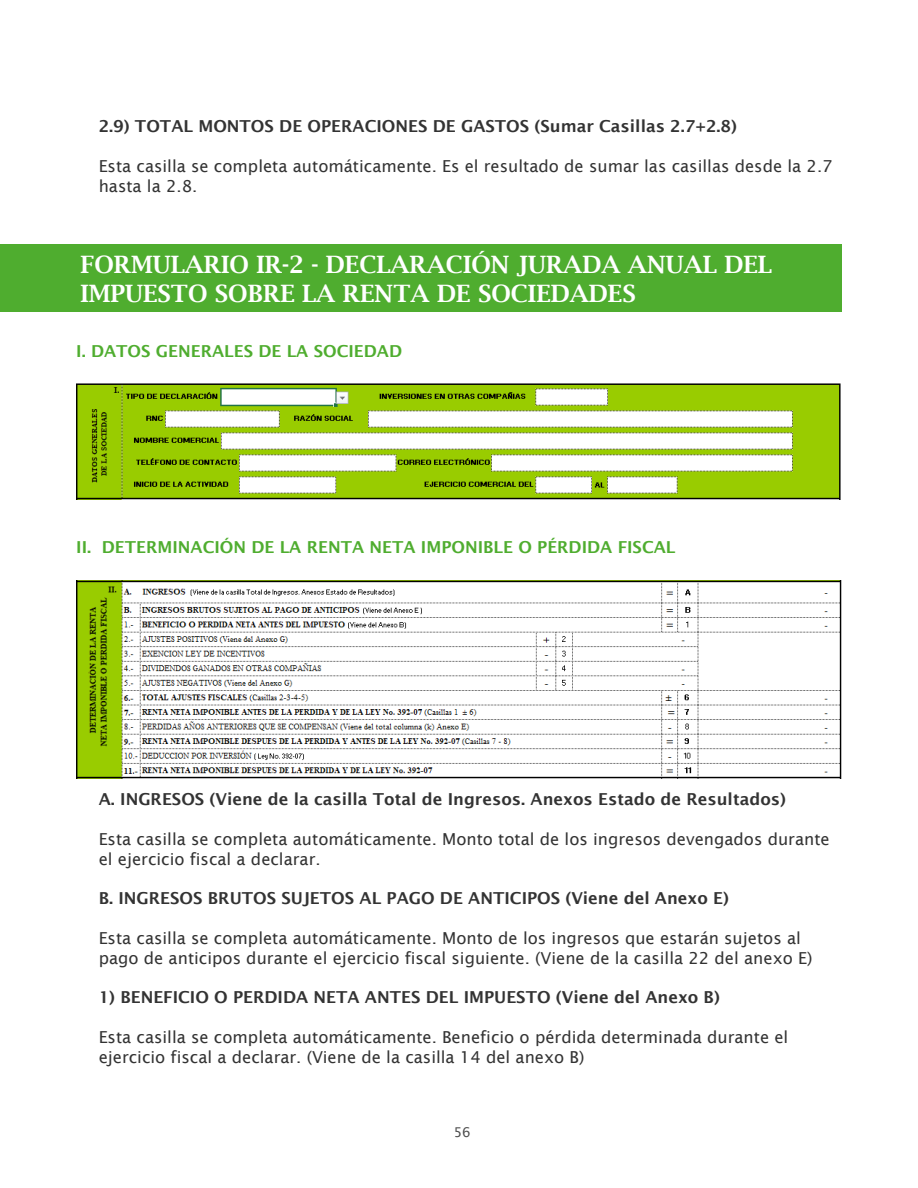
<style>
.page{position:relative;width:918px;height:1188px;background:#fff}
.page>*{position:absolute;margin:0;border:0;box-sizing:border-box;transform-origin:0 0}
.t1{font:600 24px/28.8px "Lucida Bright";color:#fff}
.t2{font:16.5px/19.8px "Lucida Sans";color:#333}
.t3{font:600 16.5px "Lucida Sans";color:#333}
.t4{font:600 16.5px "Lucida Sans";color:#4fad2f}
.t5{font:13.5px "Lucida Sans";color:#4d4d4d}
</style>
<div class="page">
<div style="left:0;top:244px;width:842px;height:68px;background:#4fad2f"></div>
<img style="left:76px;top:383px;width:765px;height:116px">
<img style="left:76px;top:580px;width:765px;height:198px">
<p class="t3" style="left:99px;top:117px;width:640px">2.9) TOTAL MONTOS DE OPERACIONES DE GASTOS (Sumar Casillas 2.7+2.8)</p>
<p class="t2" style="left:99px;top:156px;width:735px">Esta casilla se completa automáticamente. Es el resultado de sumar las casillas desde la 2.7 hasta la 2.8.</p>
<h1 class="t1" style="left:80px;top:250px;width:693px">FORMULARIO IR-2 - DECLARACIÓN JURADA ANUAL DEL<br>IMPUESTO SOBRE LA RENTA DE SOCIEDADES</h1>
<p class="t4" style="left:76px;top:342px;width:327px">I. DATOS GENERALES DE LA SOCIEDAD</p>
<p class="t4" style="left:76px;top:538px;width:601px">II. DETERMINACIÓN DE LA RENTA NETA IMPONIBLE O PÉRDIDA FISCAL</p>
<p class="t3" style="left:99px;top:790px;width:689px">A. INGRESOS (Viene de la casilla Total de Ingresos. Anexos Estado de Resultados)</p>
<p class="t2" style="left:99px;top:829px;width:733px">Esta casilla se completa automáticamente. Monto total de los ingresos devengados durante el ejercicio fiscal a declarar.</p>
<p class="t3" style="left:99px;top:889px;width:632px">B. INGRESOS BRUTOS SUJETOS AL PAGO DE ANTICIPOS (Viene del Anexo E)</p>
<p class="t2" style="left:99px;top:928px;width:715px">Esta casilla se completa automáticamente. Monto de los ingresos que estarán sujetos al pago de anticipos durante el ejercicio fiscal siguiente. (Viene de la casilla 22 del anexo E)</p>
<p class="t3" style="left:99px;top:988px;width:623px">1) BENEFICIO O PERDIDA NETA ANTES DEL IMPUESTO (Viene del Anexo B)</p>
<p class="t2" style="left:99px;top:1027px;width:691px">Esta casilla se completa automáticamente. Beneficio o pérdida determinada durante el ejercicio fiscal a declarar. (Viene de la casilla 14 del anexo B)</p>
<p class="t5" style="left:454px;top:1124px;width:19px">56</p>
</div>
